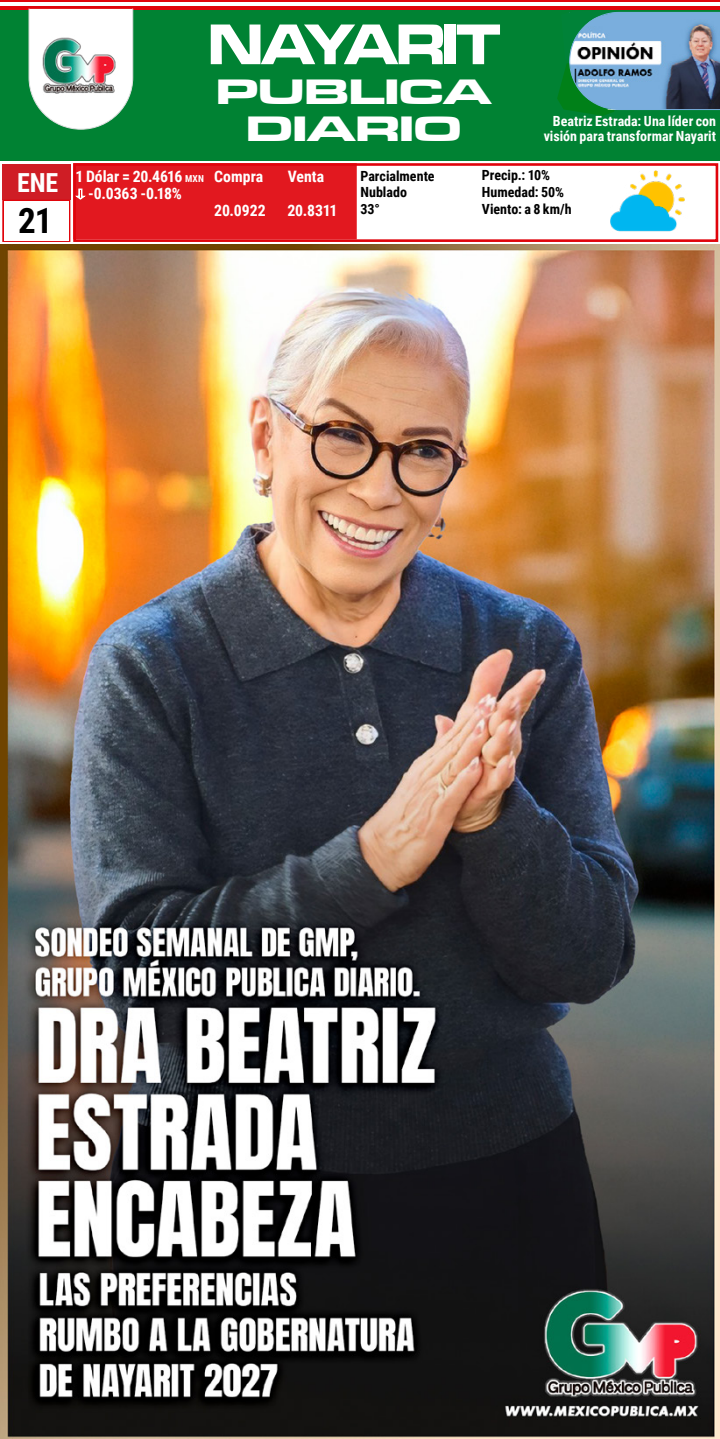
<style>
.page{position:relative;width:720px;height:1439px;background:#fff}
.page>*{position:absolute;margin:0;border:0;box-sizing:border-box;transform-origin:0 0}
.t1{font:59.5px "Microgramma D Bold Exte";letter-spacing:-.035em;color:#fff;scale:.9 1}
.t2{font:36.49px/37.5px "Microgramma D Bold Exte";color:#fff;text-align:center;scale:1.33 1}
.t3{font:700 35px "Roboto Condensed";color:#000}
.t4{font:700 26.25px "Roboto Condensed";color:#fff}
.t5{font:700 15.75px/16.6px "Roboto Condensed";color:#fff}
.t6{font:700 14px/16.6px "Roboto Condensed";color:#000}
.t7{font:700 14px/14.9px "Roboto Condensed";color:#fff;text-align:right}
.s1{font-size:9.62px}
</style>
<div class="page">
<div style="left:73px;top:163px;width:645px;height:79px;border:3px solid #e0040b"></div>
<div style="left:73px;top:163px;width:283px;height:76px;background:#e2181f;border:3px solid #e0040b"></div>
<div style="left:0;top:10px;width:719px;height:151px;background:#008233"></div>
<hr style="left:0;top:7px;width:719px;height:3px;background:#e0040b">
<hr style="left:0;top:0;width:719px;height:2px;background:#e0040b">
<svg style="left:29px;top:8px;width:104px;height:122px;background:#c8d6cc"></svg>
<svg style="left:557px;top:11px;width:162px;height:105px;background:#62939b"></svg>
<div style="left:2px;top:164px;width:68px;height:36px;background:#cf1d25"></div>
<div style="left:2px;top:200px;width:68px;height:42px;border:2px solid #e0040b"></div>
<div style="left:4px;top:201px;width:65px;height:40px;background:#fff"></div>
<img style="left:603px;top:163px;width:88px;height:79px">
<img style="left:0;top:244px;width:719px;height:1195px">
<h3 class="t4" style="left:17px;top:164px;width:42px">ENE</h3>
<h3 class="t3" style="left:18px;top:196px;width:36px">21</h3>
<h1 class="t1" style="left:208px;top:4px;width:325px">NAYARIT</h1>
<h2 class="t2" style="left:216px;top:72px;width:208px">PUBLICA<br>DIARIO</h2>
<p class="t6" style="left:360px;top:167px;width:76px">Parcialmente<br>Nublado<br>33°</p>
<p class="t6" style="left:481px;top:167px;width:91px">Precip.: 10%<br>Humedad: 50%<br>Viento: a 8 km/h</p>
<p class="t7" style="left:543px;top:113px;width:174px">Beatriz Estrada: Una líder con visión para transformar Nayarit</p>
<p class="t5" style="left:75px;top:168px;width:130px">1 Dólar = 20.4616 <span class="s1">MXN </span>⇩ -0.0363 -0.18%</p>
<p class="t5" style="left:214px;top:168px;width:51px">Compra</p>
<p class="t5" style="left:288px;top:168px;width:38px">Venta</p>
<p class="t5" style="left:214px;top:201px;width:53px">20.0922</p>
<p class="t5" style="left:287px;top:201px;width:52px">20.8311</p>
</div>
